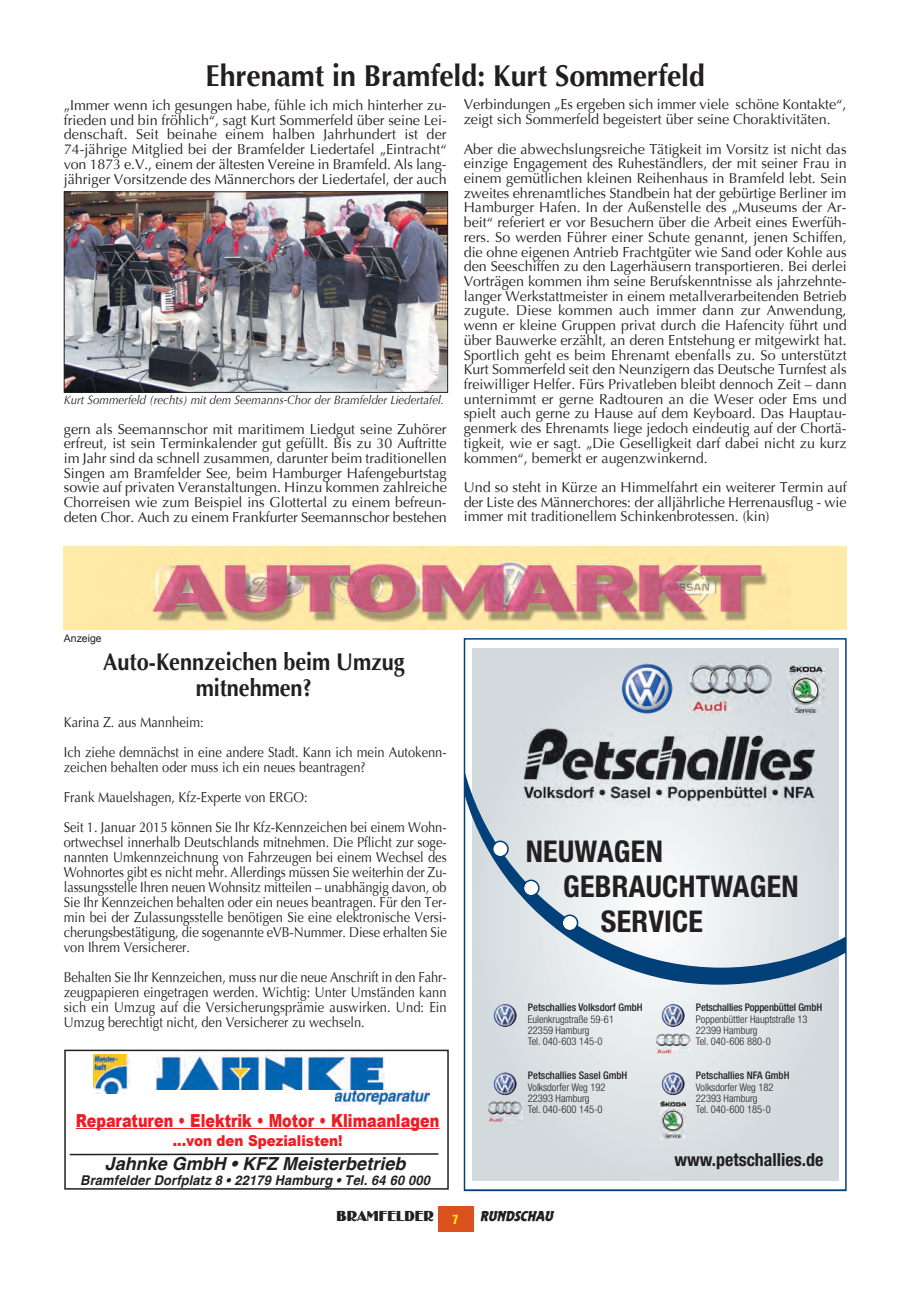
<style>
.page{position:relative;width:919px;height:1289px;background:#fff}
.page>*{position:absolute;margin:0;border:0;box-sizing:border-box;transform-origin:0 0}
.t1{font:700 30px "Optima";color:#231f20;scale:.95 1}
.t2{font:700 condensed 30px "Helvetica Neue";letter-spacing:.01em;color:#231f20}
.t3{font:700 24px/25.5px "Optima";color:#231f20;text-align:center;scale:.9 1}
.t4{font:900 18px "Arial";color:#ee1d23;scale:.8 1}
.t5{font:italic 700 18px "Helvetica";color:#231f20}
.t6{font:700 condensed 18px "Helvetica Neue";color:#231f20}
.t7{font:900 15px "Arial";color:#ee1d23;scale:.9 1}
.t8{font:15px "Birmingham";color:#231f20}
.t9{font:italic 15px "Elmshorn";color:#231f20}
.t10{font:14.25px/14.7px "Optima";color:#231f20;text-align:justify}
.t11{font:14.25px/15px "Optima";color:#231f20;scale:.9 1}
.t12{font:italic 700 13.5px "Helvetica";letter-spacing:.015em;color:#231f20;scale:.95 1}
.t13{font:700 12.75px "Hegel Inserat";color:#fff101}
.t14{font:italic 12px "Optima";color:#231f20;scale:.95 1}
.t15{font:300 condensed 10.5px/11.2px "Helvetica Neue";color:#231f20}
.t16{font:500 condensed 10.5px "Helvetica Neue";color:#231f20}
.t17{font:10.5px "Arial";color:#231f20}
</style>
<div class="page">
<div style="left:438px;top:1206px;width:35px;height:26px;background:#da511d"></div>
<img style="left:64px;top:546px;width:782px;height:83px">
<svg style="left:466px;top:648px;width:377px;height:533px;background:#cdd4d9"></svg>
<img style="left:493px;top:1003px;width:23px;height:24px">
<img style="left:493px;top:1072px;width:23px;height:23px">
<img style="left:488px;top:1101px;width:34px;height:21px">
<img style="left:661px;top:1072px;width:23px;height:23px">
<img style="left:659px;top:1101px;width:26px;height:38px">
<img style="left:661px;top:1003px;width:23px;height:24px">
<img style="left:656px;top:1033px;width:34px;height:20px">
<div style="left:463px;top:638px;width:383px;height:553px;border:2px solid #014078"></div>
<div style="left:64px;top:1049px;width:384px;height:140px;border:2px solid #231f20"></div>
<img style="left:93px;top:1054px;width:37px;height:39px">
<img style="left:156px;top:1055px;width:228px;height:34px">
<img style="left:336px;top:1090px;width:94px;height:14px">
<hr style="left:76px;top:1127px;width:363px;height:1px;background:#ee1d23">
<svg style="left:69px;top:1153px;width:370px;height:2px"></svg>
<img style="left:66px;top:193px;width:380px;height:198px">
<div style="left:64px;top:191px;width:384px;height:202px;border:1px solid #231f20"></div>
<h1 class="t1" style="left:205px;top:59px;width:527px">Ehrenamt in Bramfeld: Kurt Sommerfeld</h1>
<p class="t10" style="left:64px;top:98px;width:384px">„Immer wenn ich gesungen habe, fühle ich mich hinterher zu&shy;frieden und bin fröhlich“, sagt Kurt Sommerfeld über seine Lei&shy;denschaft. Seit beinahe einem halben Jahrhundert ist der 74-jährige Mitglied bei der Bramfelder Liedertafel „Eintracht“ von 1873 e.V., einem der ältesten Vereine in Bramfeld. Als lang&shy;jähriger Vorsitzende des Männerchors der Liedertafel, der auch</p>
<p class="t14" style="left:64px;top:393px;width:402px">Kurt Sommerfeld (rechts) mit dem Seemanns-Chor der Bramfelder Liedertafel.</p>
<p class="t10" style="left:64px;top:421px;width:384px">gern als Seemannschor mit maritimem Liedgut seine Zuhörer erfreut, ist sein Terminkalender gut gefüllt. Bis zu 30 Auftritte im Jahr sind da schnell zusammen, darunter beim traditionellen Singen am Bramfelder See, beim Hamburger Hafengeburtstag sowie auf privaten Veranstaltungen. Hinzu kommen zahlreiche Chorreisen wie zum Beispiel ins Glottertal zu einem befreun&shy;deten Chor. Auch zu einem Frankfurter Seemannschor bestehen</p>
<p class="t10" style="left:463px;top:97px;width:384px">Verbindungen „Es ergeben sich immer viele schöne Kontakte“, zeigt sich Sommerfeld begeistert über seine Choraktivitäten.</p>
<p class="t10" style="left:463px;top:142px;width:384px">Aber die abwechslungsreiche Tätigkeit im Vorsitz ist nicht das einzige Engagement des Ruheständlers, der mit seiner Frau in einem gemütlichen kleinen Reihenhaus in Bramfeld lebt. Sein zweites ehrenamtliches Standbein hat der gebürtige Berliner im Hamburger Hafen. In der Außenstelle des „Museums der Ar&shy;beit“ referiert er vor Besuchern über die Arbeit eines Ewerfüh&shy;rers. So werden Führer einer Schute genannt, jenen Schiffen, die ohne eigenen Antrieb Frachtgüter wie Sand oder Kohle aus den Seeschiffen zu den Lagerhäusern transportieren. Bei derlei Vorträgen kommen ihm seine Berufskenntnisse als jahrzehnte&shy;langer Werkstattmeister in einem metallverarbeitenden Betrieb zugute. Diese kommen auch immer dann zur Anwendung, wenn er kleine Gruppen privat durch die Hafencity führt und über Bauwerke erzählt, an deren Entstehung er mitgewirkt hat.<br>Sportlich geht es beim Ehrenamt ebenfalls zu. So unterstützt Kurt Sommerfeld seit den Neunzigern das Deutsche Turnfest als freiwilliger Helfer. Fürs Privatleben bleibt dennoch Zeit – dann unternimmt er gerne Radtouren an die Weser oder Ems und spielt auch gerne zu Hause auf dem Keyboard. Das Hauptau&shy;genmerk des Ehrenamts liege jedoch eindeutig auf der Chortä&shy;tigkeit, wie er sagt. „Die Geselligkeit darf dabei nicht zu kurz kommen“, bemerkt er augenzwinkernd.</p>
<p class="t10" style="left:463px;top:480px;width:384px">Und so steht in Kürze an Himmelfahrt ein weiterer Termin auf der Liste des Männerchores: der alljährliche Herrenausflug - wie immer mit traditionellem Schinkenbrotessen. (kin)</p>
<p class="t17" style="left:64px;top:632px;width:39px">Anzeige</p>
<h2 class="t3" style="left:103px;top:649px;width:336px">Auto-Kennzeichen beim Umzug mitnehmen?</h2>
<p class="t11" style="left:64px;top:707px;width:427px;line-height:30px">Karina Z. aus Mannheim:<br>Ich ziehe demnächst in eine andere Stadt. Kann ich mein Autokenn-</p>
<p class="t11" style="left:64px;top:752px;width:427px;line-height:30px">zeichen behalten oder muss ich ein neues beantragen?<br>Frank Mauelshagen, Kfz-Experte von ERGO:<br>Seit 1. Januar 2015 können Sie Ihr Kfz-Kennzeichen bei einem Wohn-</p>
<p class="t11" style="left:64px;top:835px;width:427px;text-align:justify">ortwechsel innerhalb Deutschlands mitnehmen. Die Pflicht zur soge&shy;nannten Umkennzeichnung von Fahrzeugen bei einem Wechsel des Wohnortes gibt es nicht mehr. Allerdings müssen Sie weiterhin der Zu&shy;lassungsstelle Ihren neuen Wohnsitz mitteilen – unabhängig davon, ob Sie Ihr Kennzeichen behalten oder ein neues beantragen. Für den Ter&shy;min bei der Zulassungsstelle benötigen Sie eine elektronische Versi&shy;cherungsbestätigung, die sogenannte eVB-Nummer. Diese erhalten Sie von Ihrem Versicherer.</p>
<p class="t11" style="left:64px;top:970px;width:427px;text-align:justify">Behalten Sie Ihr Kennzeichen, muss nur die neue Anschrift in den Fahr&shy;zeugpapieren eingetragen werden. Wichtig: Unter Umständen kann sich ein Umzug auf die Versicherungsprämie auswirken. Und: Ein Umzug berechtigt nicht, den Versicherer zu wechseln.</p>
<p class="t4" style="left:76px;top:1107px;width:456px">Reparaturen • Elektrik • Motor • Klimaanlagen</p>
<p class="t7" style="left:173px;top:1129px;width:190px">...von den Spezialisten!</p>
<p class="t5" style="left:105px;top:1153px;width:302px">Jahnke GmbH • KFZ Meisterbetrieb</p>
<p class="t12" style="left:80px;top:1172px;width:369px">Bramfelder Dorfplatz 8 • 22179 Hamburg • Tel. 64 60 000</p>
<h1 class="t2" style="left:525px;top:840px;width:139px">NEUWAGEN</h1>
<h1 class="t2" style="left:563px;top:875px;width:237px">GEBRAUCHTWAGEN</h1>
<h1 class="t2" style="left:600px;top:911px;width:104px">SERVICE</h1>
<p class="t16" style="left:528px;top:1003px;width:116px">Petschallies Volksdorf GmbH</p>
<p class="t15" style="left:528px;top:1014px;width:88px">Eulenkrugstraße 59-61<br>22359 Hamburg<br>Tel. 040-603 145-0</p>
<p class="t16" style="left:528px;top:1071px;width:101px">Petschallies Sasel GmbH</p>
<p class="t15" style="left:528px;top:1082px;width:79px">Volksdorfer Weg 192<br>22393 Hamburg<br>Tel. 040-600 145-0</p>
<p class="t16" style="left:696px;top:1003px;width:128px">Petschallies Poppenbüttel GmbH</p>
<p class="t15" style="left:696px;top:1014px;width:113px">Poppenbüttler Hauptstraße 13<br>22399 Hamburg<br>Tel. 040-606 880-0</p>
<p class="t16" style="left:696px;top:1071px;width:95px">Petschallies NFA GmbH</p>
<p class="t15" style="left:696px;top:1082px;width:79px">Volksdorfer Weg 182<br>22393 Hamburg<br>Tel. 040-600 185-0</p>
<p class="t6" style="left:674px;top:1152px;width:151px">www.petschallies.de</p>
<p class="t8" style="left:336px;top:1207px;width:99px">BRAMFELDER</p>
<p class="t13" style="left:452px;top:1213px;width:7px">7</p>
<p class="t9" style="left:479px;top:1208px;width:77px">RUNDSCHAU</p>
</div>
